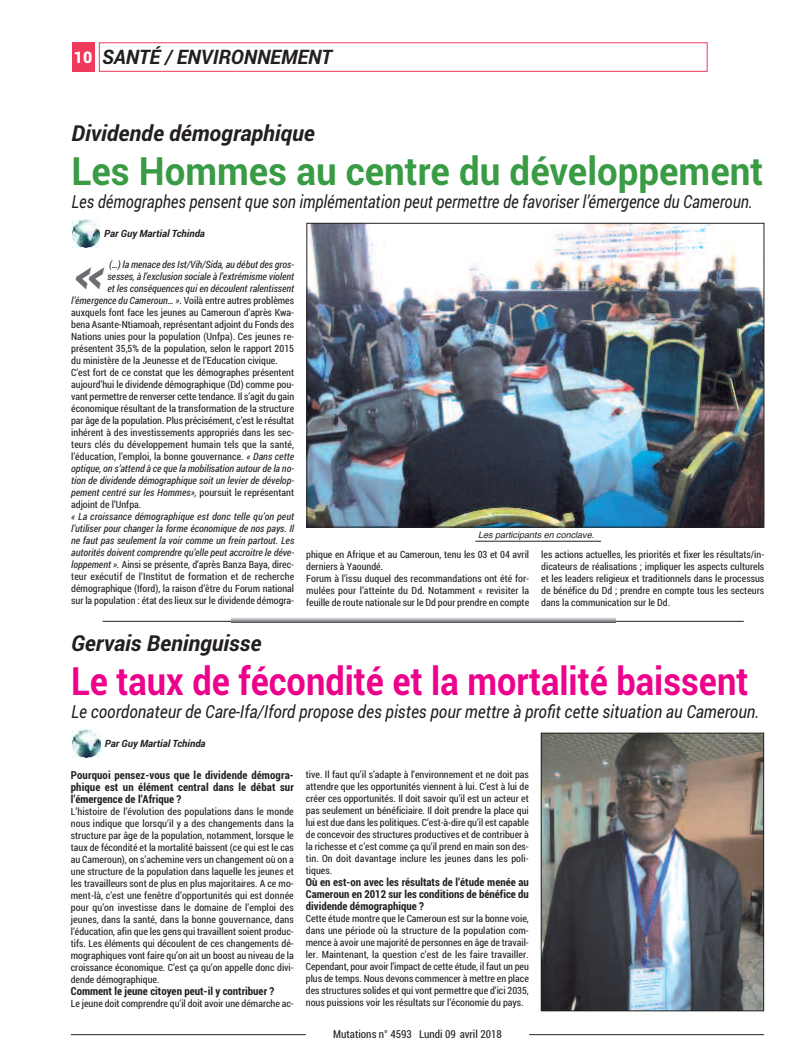
<style>
.page{position:relative;width:808px;height:1063px;background:#fff}
.page>*{position:absolute;margin:0;border:0;box-sizing:border-box;transform-origin:0 0}
.t1{font:italic 700 42.8px "Verdana";color:#6c6d70}
.t2{font:700 39px "Roboto";color:#ed028c;scale:.88 1}
.t3{font:700 39px "Roboto";color:#399b44;scale:.94 1}
.t4{font:italic 700 22px "Roboto";color:#231f20}
.t5{font:italic 700 20px "Roboto";color:#231f20}
.t6{font:italic 18px "Roboto";color:#231f20;scale:.88 1}
.t7{font:italic 18px "Roboto";color:#231f20;scale:.84 1}
.t8{font:700 11px/12px "Roboto Condensed";color:#231f20;text-align:justify}
.t9{font:11px "Roboto Condensed";color:#231f20}
.t10{font:10px/12px "Roboto Condensed";color:#231f20;text-align:justify}
.t11{font:italic 10px/12px "Roboto Condensed";color:#231f20;text-align:justify}
.t12{font:italic 700 10px "Roboto";color:#231f20}
.t13{font:italic 9px "Helvetica";color:#231f20}
.s1{font-weight:900;font-style:normal;font-size:16px;color:#fff}
.s2{font-style:italic}
.s3{font-style:normal}
</style>
<div class="page">
<div style="left:99px;top:43px;width:608px;height:29px;border:1px solid #ee3b5c"></div>
<div style="left:72px;top:43px;width:22px;height:29px;background:#ee3b5c"></div>
<hr style="left:71px;top:1034px;width:235px;height:1px;background:#231f20">
<hr style="left:529px;top:1034px;width:235px;height:1px;background:#231f20">
<img style="left:72px;top:220px;width:27px;height:28px">
<img style="left:309px;top:225px;width:453px;height:300px">
<div style="left:307px;top:223px;width:457px;height:304px;border:1px solid #231f20"></div>
<img style="left:73px;top:730px;width:27px;height:28px">
<img style="left:543px;top:735px;width:219px;height:274px">
<div style="left:541px;top:733px;width:223px;height:278px;border:1px solid #231f20"></div>
<hr style="left:475px;top:541px;width:126px;height:1px;background:#231f20">
<hr style="left:103px;top:621px;width:641px;height:1px;background:#231f20">
<svg style="left:231px;top:618px;width:384px;height:5px;background:#98999c"></svg>
<h3 class="t5" style="left:74px;top:46px;width:260px"><span class="s1">10</span> SANTÉ / ENVIRONNEMENT</h3>
<h3 class="t4" style="left:71px;top:121px;width:245px">Dividende démographique</h3>
<h2 class="t3" style="left:72px;top:149px;width:737px">Les Hommes au centre du développement</h2>
<h3 class="t7" style="left:71px;top:191px;width:812px">Les démographes pensent que son implémentation peut permettre de favoriser l’émergence du Cameroun.</h3>
<p class="t12" style="left:104px;top:228px;width:102px">Par Guy Martial Tchinda</p>
<p class="t11" style="left:109px;top:259px;width:186px">(…) la menace des Ist/Vih/Sida, au début des gros-</p>
<p class="t11" style="left:107px;top:271px;width:188px">sesses, à l’exclusion sociale à l’extrémisme violent</p>
<p class="t11" style="left:107px;top:283px;width:188px">et les conséquences qui en découlent ralentissent</p>
<p class="t10" style="left:71px;top:295px;width:224px"><span class="s2">l’émergence du Cameroun… »</span>. Voilà entre autres problèmes</p>
<p class="t10" style="left:71px;top:307px;width:224px">auxquels font face les jeunes au Cameroun d’après Kwa-</p>
<p class="t10" style="left:71px;top:319px;width:224px">bena Asante-Ntiamoah, représentant adjoint du Fonds des</p>
<p class="t10" style="left:71px;top:331px;width:224px">Nations unies pour la population (Unfpa). Ces jeunes re-</p>
<p class="t10" style="left:71px;top:343px;width:224px">présentent 35,5% de la population, selon le rapport 2015</p>
<p class="t10" style="left:71px;top:355px;width:208px">du ministère de la Jeunesse et de l’Education civique.</p>
<p class="t10" style="left:71px;top:367px;width:225px">C’est fort de ce constat que les démographes présentent</p>
<p class="t10" style="left:71px;top:379px;width:224px">aujourd’hui le dividende démographique (Dd) comme pou-</p>
<p class="t10" style="left:71px;top:391px;width:224px">vant permettre de renverser cette tendance. Il s’agit du gain</p>
<p class="t10" style="left:71px;top:403px;width:224px">économique résultant de la transformation de la structure</p>
<p class="t10" style="left:71px;top:415px;width:224px">par âge de la population. Plus précisément, c’est le résultat</p>
<p class="t10" style="left:71px;top:427px;width:224px">inhérent à des investissements appropriés dans les sec-</p>
<p class="t10" style="left:71px;top:439px;width:224px">teurs clés du développement humain tels que la santé,</p>
<p class="t10" style="left:71px;top:451px;width:224px">l’éducation, l’emploi, la bonne gouvernance. <span class="s2">« Dans cette</span></p>
<p class="t11" style="left:71px;top:463px;width:224px">optique, on s’attend à ce que la mobilisation autour de la no-</p>
<p class="t11" style="left:71px;top:475px;width:224px">tion de dividende démographique soit un levier de dévelop-</p>
<p class="t11" style="left:71px;top:487px;width:225px">pement centré sur les Hommes», <span class="s3">poursuit le représentant</span></p>
<p class="t10" style="left:71px;top:499px;width:72px">adjoint de l’Unfpa.</p>
<p class="t11" style="left:71px;top:511px;width:225px">« La croissance démographique est donc telle qu’on peut l’utiliser pour changer la forme économique de nos pays. Il ne faut pas seulement la voir comme un frein partout. Les autorités doivent comprendre qu’elle peut accroitre le déve&shy;loppement ». <span class="s3">Ainsi se présente, d’après Banza Baya, direc&shy;teur exécutif de l’Institut de formation et de recherche démographique (Iford), la raison d’être du Forum national sur la population : état des lieux sur le dividende démogra-</span></p>
<h1 class="t1" style="left:71px;top:249px;width:38px">«</h1>
<p class="t13" style="left:478px;top:530px;width:118px">Les participants en conclave.</p>
<p class="t10" style="left:306px;top:548px;width:225px;text-align:left">phique en Afrique et au Cameroun, tenu les 03 et 04 avril derniers à Yaoundé.<br>Forum à l’issu duquel des recommandations ont été for&shy;mulées pour l’atteinte du Dd. Notamment « revisiter la feuille de route nationale sur le Dd pour prendre en compte</p>
<p class="t10" style="left:541px;top:548px;width:224px">les actions actuelles, les priorités et fixer les résultats/in&shy;dicateurs de réalisations ; impliquer les aspects culturels et les leaders religieux et traditionnels dans le processus de bénéfice du Dd ; prendre en compte tous les secteurs dans la communication sur le Dd.</p>
<h3 class="t4" style="left:71px;top:630px;width:192px">Gervais Beninguisse</h3>
<h2 class="t2" style="left:71px;top:659px;width:771px">Le taux de fécondité et la mortalité baissent</h2>
<h3 class="t6" style="left:71px;top:701px;width:783px">Le coordonateur de Care-Ifa/Iford propose des pistes pour mettre à profit cette situation au Cameroun.</h3>
<p class="t12" style="left:105px;top:738px;width:102px">Par Guy Martial Tchinda</p>
<p class="t8" style="left:71px;top:769px;width:225px">Pourquoi pensez-vous que le dividende démogra&shy;phique est un élément central dans le débat sur l’émergence de l’Afrique ?</p>
<p class="t10" style="left:71px;top:805px;width:225px">L’histoire de l’évolution des populations dans le monde nous indique que lorsqu’il y a des changements dans la structure par âge de la population, notamment, lorsque le taux de fécondité et la mortalité baissent (ce qui est le cas au Cameroun), on s’achemine vers un changement où on a une structure de la population dans laquelle les jeunes et les travailleurs sont de plus en plus majoritaires. A ce mo&shy;ment-là, c’est une fenêtre d’opportunités qui est donnée pour qu’on investisse dans le domaine de l’emploi des jeunes, dans la santé, dans la bonne gouvernance, dans l’éducation, afin que les gens qui travaillent soient produc&shy;tifs. Les éléments qui découlent de ces changements dé&shy;mographiques vont faire qu’on ait un boost au niveau de la croissance économique. C’est ça qu’on appelle donc divi&shy;dende démographique.</p>
<p class="t8" style="left:71px;top:985px;width:205px">Comment le jeune citoyen peut-il y contribuer ?</p>
<p class="t10" style="left:71px;top:997px;width:224px">Le jeune doit comprendre qu’il doit avoir une démarche ac-</p>
<p class="t10" style="left:306px;top:768px;width:225px">tive. Il faut qu’il s’adapte à l’environnement et ne doit pas attendre que les opportunités viennent à lui. C’est à lui de créer ces opportunités. Il doit savoir qu’il est un acteur et pas seulement un bénéficiaire. Il doit prendre la place qui lui est due dans les politiques. C’est-à-dire qu’il est capable de concevoir des structures productives et de contribuer à la richesse et c’est comme ça qu’il prend en main son des&shy;tin. On doit davantage inclure les jeunes dans les poli&shy;tiques.</p>
<p class="t8" style="left:306px;top:876px;width:225px">Où en est-on avec les résultats de l’étude menée au Cameroun en 2012 sur les conditions de bénéfice du dividende démographique ?</p>
<p class="t10" style="left:306px;top:912px;width:225px">Cette étude montre que le Cameroun est sur la bonne voie, dans une période où la structure de la population com&shy;mence à avoir une majorité de personnes en âge de travail&shy;ler. Maintenant, la question c’est de les faire travailler.<br>Cependant, pour avoir l’impact de cette étude, il faut un peu plus de temps. Nous devons commencer à mettre en place des structures solides et qui vont permettre que d’ici 2035, nous puissions voir les résultats sur l’économie du pays.</p>
<p class="t9" style="left:333px;top:1027px;width:170px">Mutations n° 4593 Lundi 09 avril 2018</p>
</div>
